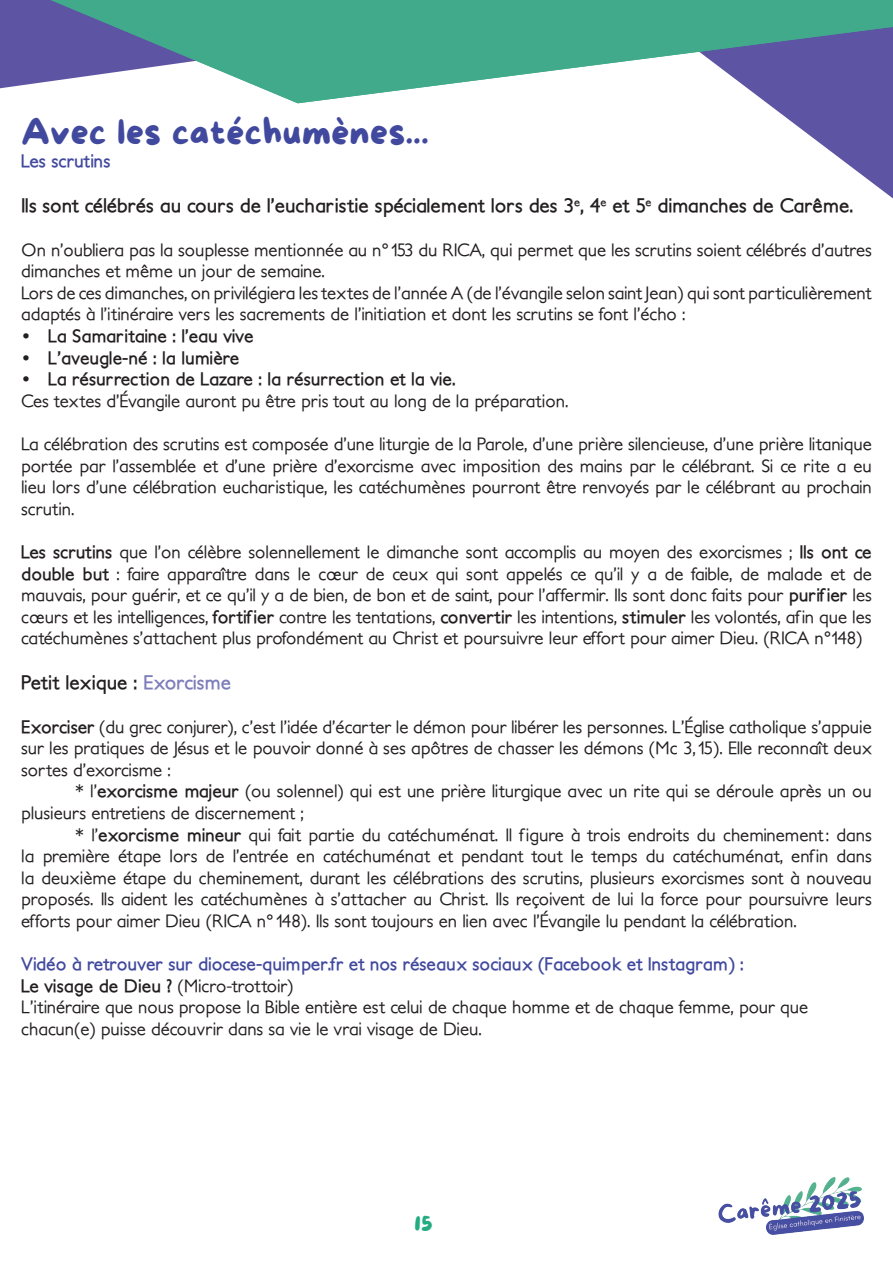
<style>
.page{position:relative;width:893px;height:1263px;background:#fff}
.page>*{position:absolute;margin:0;border:0;box-sizing:border-box;transform-origin:0 0}
.t1{font:36px "More Sugar";color:#41499e}
.t2{font:21px "More Sugar";color:#23ac80}
.t3{font:700 19.5px "Petita";color:#231f20}
.t4{font:500 18px/21.6px "Petita";color:#231f20;text-align:justify}
.t5{font:700 18px "Petita";color:#231f20}
.t6{font:700 18px "Petita";color:#41499e}
.s1{font-weight:700}
.s2{color:#7d7dbb}
.s3{font-weight:700;color:#41499e}
</style>
<div class="page">
<img style="left:718px;top:1177px;width:146px;height:58px">
<svg style="left:0;top:0;width:893px;height:198px"></svg>
<svg style="left:51px;top:0;width:842px;height:103px;fill:#40aa8a"></svg>
<h1 class="t1" style="left:21px;top:105px;width:409px">Avec les catéchumènes...</h1>
<p class="t6" style="left:21px;top:150px;width:91px">Les scrutins</p>
<p class="t3" style="left:21px;top:194px;width:833px">Ils sont célébrés au cours de l’eucharistie spécialement lors des 3<sup>e</sup>, 4<sup>e</sup> et 5<sup>e</sup> dimanches de Carême.</p>
<p class="t4" style="left:21px;top:239px;width:852px;text-align:left">On n’oubliera pas la souplesse mentionnée au n° 153 du RICA, qui permet que les scrutins soient célébrés d’autres dimanches et même un jour de semaine.<br>Lors de ces dimanches, on privilégiera les textes de l’année A (de l’évangile selon saint Jean) qui sont particulièrement adaptés à l’itinéraire vers les sacrements de l’initiation et dont les scrutins se font l’écho :</p>
<p class="t5" style="left:21px;top:325px;width:234px">• La Samaritaine : l’eau vive</p>
<p class="t5" style="left:21px;top:346px;width:219px">• L’aveugle-né : la lumière</p>
<p class="t5" style="left:21px;top:368px;width:436px">• La résurrection de Lazare : la résurrection et la vie.</p>
<p class="t4" style="left:21px;top:390px;width:549px">Ces textes d’Évangile auront pu être pris tout au long de la préparation.</p>
<p class="t4" style="left:21px;top:433px;width:852px">La célébration des scrutins est composée d’une liturgie de la Parole, d’une prière silencieuse, d’une prière litanique portée par l’assemblée et d’une prière d’exorcisme avec imposition des mains par le célébrant. Si ce rite a eu lieu lors d’une célébration eucharistique, les catéchumènes pourront être renvoyés par le célébrant au prochain scrutin.</p>
<p class="t4" style="left:21px;top:541px;width:852px"><span class="s1">Les scrutins</span> que l’on célèbre solennellement le dimanche sont accomplis au moyen des exorcismes ; <span class="s1">Ils ont ce double but</span> : faire apparaître dans le cœur de ceux qui sont appelés ce qu’il y a de faible, de malade et de mauvais, pour guérir, et ce qu’il y a de bien, de bon et de saint, pour l’affermir. Ils sont donc faits pour <span class="s1">purifier</span> les cœurs et les intelligences, <span class="s1">fortifier</span> contre les tentations, <span class="s1">convertir</span> les intentions, <span class="s1">stimuler</span> les volontés, afin que les catéchumènes s’attachent plus profondément au Christ et poursuivre leur effort pour aimer Dieu. (RICA n°148)</p>
<p class="t3" style="left:21px;top:671px;width:211px">Petit lexique : <span class="s2">Exorcisme</span></p>
<p class="t4" style="left:21px;top:716px;width:852px"><span class="s1">Exorciser</span> (du grec conjurer), c’est l’idée d’écarter le démon pour libérer les personnes. L’Église catholique s’appuie sur les pratiques de Jésus et le pouvoir donné à ses apôtres de chasser les démons (Mc 3,15). Elle reconnaît deux sortes d’exorcisme :</p>
<p class="t4" style="left:21px;top:781px;width:852px;text-indent:54px">* l’<span class="s1">exorcisme majeur</span> (ou solennel) qui est une prière liturgique avec un rite qui se déroule après un ou plusieurs entretiens de discernement ;</p>
<p class="t4" style="left:21px;top:824px;width:852px;text-indent:54px">* l’<span class="s1">exorcisme mineur</span> qui fait partie du catéchuménat. Il figure à trois endroits du cheminement: dans la première étape lors de l’entrée en catéchuménat et pendant tout le temps du catéchuménat, enfin dans la deuxième étape du cheminement, durant les célébrations des scrutins, plusieurs exorcismes sont à nouveau proposés. Ils aident les catéchumènes à s’attacher au Christ. Ils reçoivent de lui la force pour poursuivre leurs efforts pour aimer Dieu (RICA n° 148). Ils sont toujours en lien avec l’Évangile lu pendant la célébration.</p>
<p class="t4" style="left:21px;top:954px;width:788px;text-align:left"><span class="s3">Vidéo à retrouver sur diocese-quimper.fr et nos réseaux sociaux (Facebook et Instagram) :<br></span><span class="s1">Le visage de Dieu ?</span> (Micro-trottoir)<br>L’itinéraire que nous propose la Bible entière est celui de chaque homme et de chaque femme, pour que chacun(e) puisse découvrir dans sa vie le vrai visage de Dieu.</p>
<p class="t2" style="left:415px;top:1206px;width:20px">15</p>
</div>
